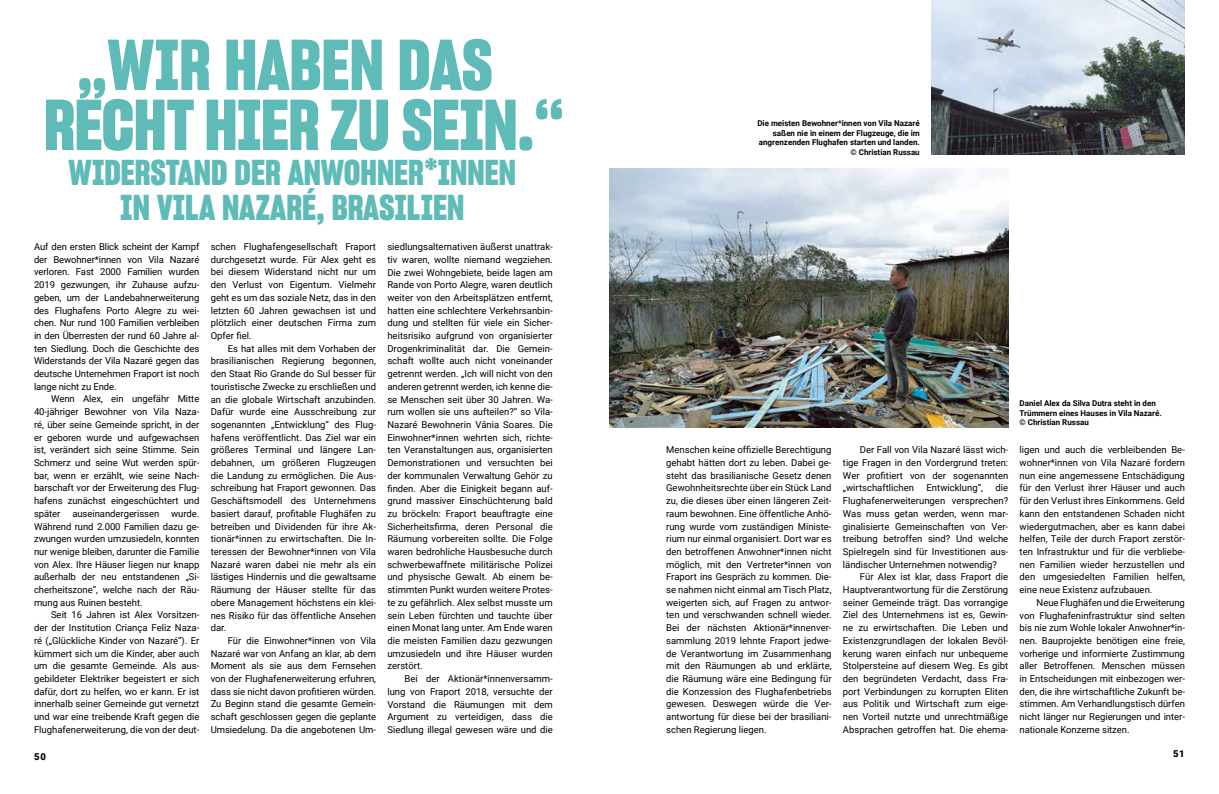
<style>
.page{position:relative;width:1219px;height:794px;background:#fff}
.page>*{position:absolute;margin:0;border:0;box-sizing:border-box;transform-origin:0 0}
.t1{font:70px/60px "Sharp Grotesk Bold 15";letter-spacing:-.01em;color:#5fbbb8;text-align:center}
.t2{font:35px/35px "Sharp Grotesk Bold 15";color:#5fbbb8;text-align:center}
.t3{font:9.5px/12.7px "Roboto";color:#000;text-align:justify}
.t4{font:900 9.5px "Roboto";color:#000}
.t5{font:700 8px/9.5px "Roboto";color:#000;text-align:right}
</style>
<div class="page">
<img style="left:609px;top:169px;width:399px;height:259px">
<img style="left:931px;top:0;width:254px;height:155px">
<h1 class="t1" style="left:44px;top:34px;width:522px">„WIR HABEN DAS<br>RECHT HIER ZU SEIN.“</h1>
<h2 class="t2" style="left:68px;top:154px;width:449px">WIDERSTAND DER ANWOHNER*INNEN<br>IN VILA NAZARÉ, BRASILIEN</h2>
<p class="t3" style="left:34px;top:240px;width:167px">Auf den ersten Blick scheint der Kampf der Bewohner*innen von Vila Nazaré verloren. Fast 2000 Familien wurden 2019 gezwungen, ihr Zuhause aufzu&shy;geben, um der Landebahnerweiterung des Flughafens Porto Alegre zu wei&shy;chen. Nur rund 100 Familien verbleiben in den Überresten der rund 60 Jahre al&shy;ten Siedlung. Doch die Geschichte des Widerstands der Vila Nazaré gegen das deutsche Unternehmen Fraport ist noch lange nicht zu Ende.</p>
<p class="t3" style="left:34px;top:392px;width:167px;text-indent:17px">Wenn Alex, ein ungefähr Mitte 40-jähriger Bewohner von Vila Naza&shy;ré, über seine Gemeinde spricht, in der er geboren wurde und aufgewachsen ist, verändert sich seine Stimme. Sein Schmerz und seine Wut werden spür&shy;bar, wenn er erzählt, wie seine Nach&shy;barschaft vor der Erweiterung des Flug&shy;hafens zunächst eingeschüchtert und später auseinandergerissen wurde.<br>Während rund 2.000 Familien dazu ge&shy;zwungen wurden umzusiedeln, konnten nur wenige bleiben, darunter die Familie von Alex. Ihre Häuser liegen nur knapp außerhalb der neu entstandenen „Si&shy;cherheitszone“, welche nach der Räu&shy;mung aus Ruinen besteht.</p>
<p class="t3" style="left:34px;top:608px;width:167px;text-indent:17px">Seit 16 Jahren ist Alex Vorsitzen&shy;der der Institution Criança Feliz Naza&shy;ré („Glückliche Kinder von Nazaré“). Er kümmert sich um die Kinder, aber auch um die gesamte Gemeinde. Als aus&shy;gebildeter Elektriker begeistert er sich dafür, dort zu helfen, wo er kann. Er ist innerhalb seiner Gemeinde gut vernetzt und war eine treibende Kraft gegen die Flughafenerweiterung, die von der deut-</p>
<p class="t3" style="left:211px;top:240px;width:167px">schen Flughafengesellschaft Fraport durchgesetzt wurde. Für Alex geht es bei diesem Widerstand nicht nur um den Verlust von Eigentum. Vielmehr geht es um das soziale Netz, das in den letzten 60 Jahren gewachsen ist und plötzlich einer deutschen Firma zum Opfer fiel.</p>
<p class="t3" style="left:211px;top:342px;width:167px;text-indent:17px">Es hat alles mit dem Vorhaben der brasilianischen Regierung begonnen, den Staat Rio Grande do Sul besser für touristische Zwecke zu erschließen und an die globale Wirtschaft anzubinden.<br>Dafür wurde eine Ausschreibung zur sogenannten „Entwicklung“ des Flug&shy;hafens veröffentlicht. Das Ziel war ein größeres Terminal und längere Lan&shy;debahnen, um größeren Flugzeugen die Landung zu ermöglichen. Die Aus&shy;schreibung hat Fraport gewonnen. Das Geschäftsmodell des Unternehmens basiert darauf, profitable Flughäfen zu betreiben und Dividenden für ihre Ak&shy;tionär*innen zu erwirtschaften. Die In&shy;teressen der Bewohner*innen von Vila Nazaré waren dabei nie mehr als ein lästiges Hindernis und die gewaltsame Räumung der Häuser stellte für das obere Management höchstens ein klei&shy;nes Risiko für das öffentliche Ansehen dar.</p>
<p class="t3" style="left:211px;top:634px;width:167px;text-indent:17px">Für die Einwohner*innen von Vila Nazaré war von Anfang an klar, ab dem Moment als sie aus dem Fernsehen von der Flughafenerweiterung erfuhren, dass sie nicht davon profitieren würden.<br>Zu Beginn stand die gesamte Gemein&shy;schaft geschlossen gegen die geplante Umsiedelung. Da die angebotenen Um-</p>
<p class="t3" style="left:387px;top:240px;width:167px">siedlungsalternativen äußerst unattrak&shy;tiv waren, wollte niemand wegziehen.<br>Die zwei Wohngebiete, beide lagen am Rande von Porto Alegre, waren deutlich weiter von den Arbeitsplätzen entfernt, hatten eine schlechtere Verkehrsanbin&shy;dung und stellten für viele ein Sicher&shy;heitsrisiko aufgrund von organisierter Drogenkriminalität dar. Die Gemein&shy;schaft wollte auch nicht voneinander getrennt werden. „Ich will nicht von den anderen getrennt werden, ich kenne die&shy;se Menschen seit über 30 Jahren. Wa&shy;rum wollen sie uns aufteilen?“ so Vila-Nazaré Bewohnerin Vânia Soares. Die Einwohner*innen wehrten sich, richte&shy;ten Veranstaltungen aus, organisierten Demonstrationen und versuchten bei der kommunalen Verwaltung Gehör zu finden. Aber die Einigkeit begann auf&shy;grund massiver Einschüchterung bald zu bröckeln: Fraport beauftragte eine Sicherheitsfirma, deren Personal die Räumung vorbereiten sollte. Die Folge waren bedrohliche Hausbesuche durch schwerbewaffnete militärische Polizei und physische Gewalt. Ab einem be&shy;stimmten Punkt wurden weitere Protes&shy;te zu gefährlich. Alex selbst musste um sein Leben fürchten und tauchte über einen Monat lang unter. Am Ende waren die meisten Familien dazu gezwungen umzusiedeln und ihre Häuser wurden zerstört.</p>
<p class="t3" style="left:387px;top:672px;width:167px;text-indent:17px">Bei der Aktionär*innenversamm&shy;lung von Fraport 2018, versuchte der Vorstand die Räumungen mit dem Argument zu verteidigen, dass die Siedlung illegal gewesen wäre und die</p>
<p class="t5" style="left:757px;top:118px;width:164px">Die meisten Bewohner*innen von Vila Nazaré saßen nie in einem der Flugzeuge, die im angrenzenden Flughafen starten und landen. © Christian Russau</p>
<p class="t3" style="left:666px;top:443px;width:167px">Menschen keine offizielle Berechtigung gehabt hätten dort zu leben. Dabei ge&shy;steht das brasilianische Gesetz denen Gewohnheitsrechte über ein Stück Land zu, die dieses über einen längeren Zeit&shy;raum bewohnen. Eine öffentliche Anhö&shy;rung wurde vom zuständigen Ministe&shy;rium nur einmal organisiert. Dort war es den betroffenen Anwohner*innen nicht möglich, mit den Vertreter*innen von Fraport ins Gespräch zu kommen. Die&shy;se nahmen nicht einmal am Tisch Platz, weigerten sich, auf Fragen zu antwor&shy;ten und verschwanden schnell wieder.<br>Bei der nächsten Aktionär*innenver&shy;sammlung 2019 lehnte Fraport jedwe&shy;de Verantwortung im Zusammenhang mit den Räumungen ab und erklärte, die Räumung wäre eine Bedingung für die Konzession des Flughafenbetriebs gewesen. Deswegen würde die Ver&shy;antwortung für diese bei der brasiliani&shy;schen Regierung liegen.</p>
<p class="t3" style="left:843px;top:443px;width:167px;text-indent:17px">Der Fall von Vila Nazaré lässt wich&shy;tige Fragen in den Vordergrund treten:<br>Wer profitiert von der sogenannten „wirtschaftlichen</p>
<p class="t3" style="left:927px;top:481px;width:58px">Entwicklung“,</p>
<p class="t3" style="left:843px;top:481px;width:167px;text-indent:153px">die Flughafenerweiterungen versprechen?<br>Was muss getan werden, wenn mar&shy;ginalisierte Gemeinschaften von Ver&shy;treibung betroffen sind? Und welche Spielregeln sind für Investitionen aus&shy;ländischer Unternehmen notwendig?</p>
<p class="t3" style="left:843px;top:570px;width:167px;text-indent:17px">Für Alex ist klar, dass Fraport die Hauptverantwortung für die Zerstörung seiner Gemeinde trägt. Das vorrangige Ziel des Unternehmens ist es, Gewin&shy;ne zu erwirtschaften. Die Leben und Existenzgrundlagen der lokalen Bevöl&shy;kerung waren einfach nur unbequeme Stolpersteine auf diesem Weg. Es gibt den begründeten Verdacht, dass Fra&shy;port Verbindungen zu korrupten Eliten aus Politik und Wirtschaft zum eige&shy;nen Vorteil nutzte und unrechtmäßige Absprachen getroffen hat. Die ehema-</p>
<p class="t5" style="left:1020px;top:398px;width:144px;text-align:left">Daniel Alex da Silva Dutra steht in den<br>Trümmern eines Hauses in Vila Nazaré. © Christian Russau</p>
<p class="t3" style="left:1020px;top:443px;width:167px">ligen und auch die verbleibenden Be&shy;wohner*innen von Vila Nazaré fordern nun eine angemessene Entschädigung für den Verlust ihrer Häuser und auch für den Verlust ihres Einkommens. Geld kann den entstandenen Schaden nicht wiedergutmachen, aber es kann dabei helfen, Teile der durch Fraport zerstör&shy;ten Infrastruktur und für die verbliebe&shy;nen Familien wieder herzustellen und den umgesiedelten Familien helfen, eine neue Existenz aufzubauen.</p>
<p class="t3" style="left:1020px;top:596px;width:167px;text-indent:17px">Neue Flughäfen und die Erweiterung von Flughafeninfrastruktur sind selten bis nie zum Wohle lokaler Anwohner*in&shy;nen. Bauprojekte benötigen eine freie, vorherige und informierte Zustimmung aller Betroffenen. Menschen müssen in Entscheidungen mit einbezogen wer&shy;den, die ihre wirtschaftliche Zukunft be&shy;stimmen. Am Verhandlungstisch dürfen nicht länger nur Regierungen und inter&shy;nationale Konzerne sitzen.</p>
<p class="t4" style="left:34px;top:750px;width:13px">50</p>
<p class="t4" style="left:1173px;top:747px;width:13px">51</p>
</div>
